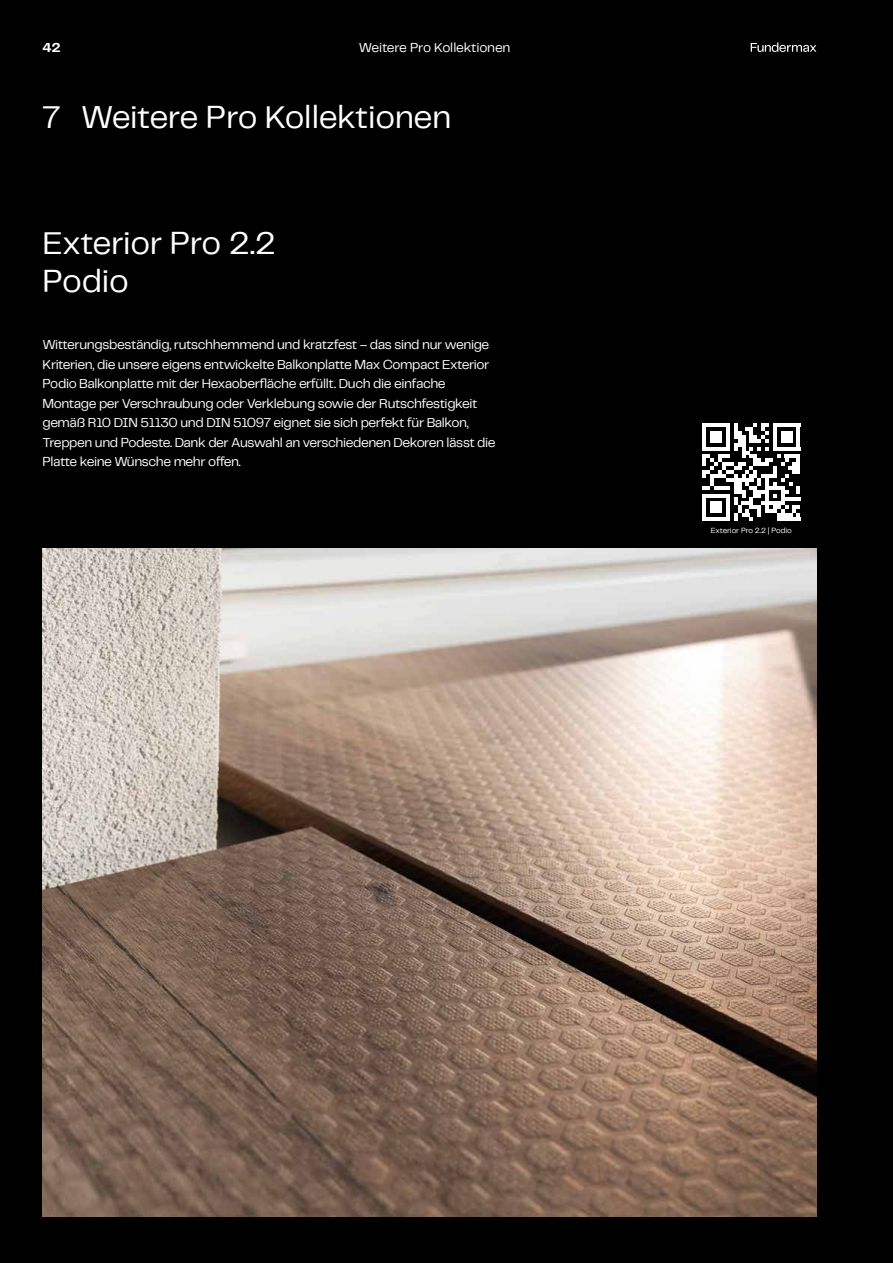
<style>
.page{position:relative;width:893px;height:1263px;background:#000}
.page>*{position:absolute;margin:0;border:0;box-sizing:border-box;transform-origin:0 0}
.t1{font:33px/37.5px "Telegraf";letter-spacing:-.015em;color:#fff}
.t2{font:13.5px/19.5px "Telegraf";letter-spacing:-.03em;color:#fff}
.t3{font:700 13.5px "Telegraf";color:#fff}
.t4{font:7.8px "Telegraf";letter-spacing:-.015em;color:#fff}
</style>
<div class="page">
<svg style="left:751px;top:43px;width:65px;height:9px"></svg>
<img style="left:43px;top:549px;width:773px;height:667px">
<svg style="left:702px;top:423px;width:98px;height:98px"></svg>
<hr style="left:702px;top:517px;width:28px;height:4px;background:#fff">
<div style="left:710px;top:501px;width:12px;height:12px;background:#fff"></div>
<p class="t3" style="left:43px;top:38px;width:20px">42</p>
<p class="t2" style="left:359px;top:37px;width:153px">Weitere Pro Kollektionen</p>
<h1 class="t1" style="left:43px;top:97px;width:410px">7 Weitere Pro Kollektionen</h1>
<h1 class="t1" style="left:43px;top:223px;width:235px">Exterior Pro 2.2<br>Podio</h1>
<p class="t2" style="left:43px;top:334px;width:455px">Witterungsbeständig, rutschhemmend und kratzfest – das sind nur wenige Kriterien, die unsere eigens entwickelte Balkonplatte Max Compact Exterior Podio Balkonplatte mit der Hexaoberfläche erfüllt. Duch die einfache Montage per Verschraubung oder Verklebung sowie der Rutschfestigkeit gemäß R10 DIN 51130 und DIN 51097 eignet sie sich perfekt für Balkon, Treppen und Podeste. Dank der Auswahl an verschiedenen Dekoren lässt die Platte keine Wünsche mehr offen.</p>
<p class="t4" style="left:711px;top:525px;width:82px">Exterior Pro 2.2 | Podio</p>
</div>
